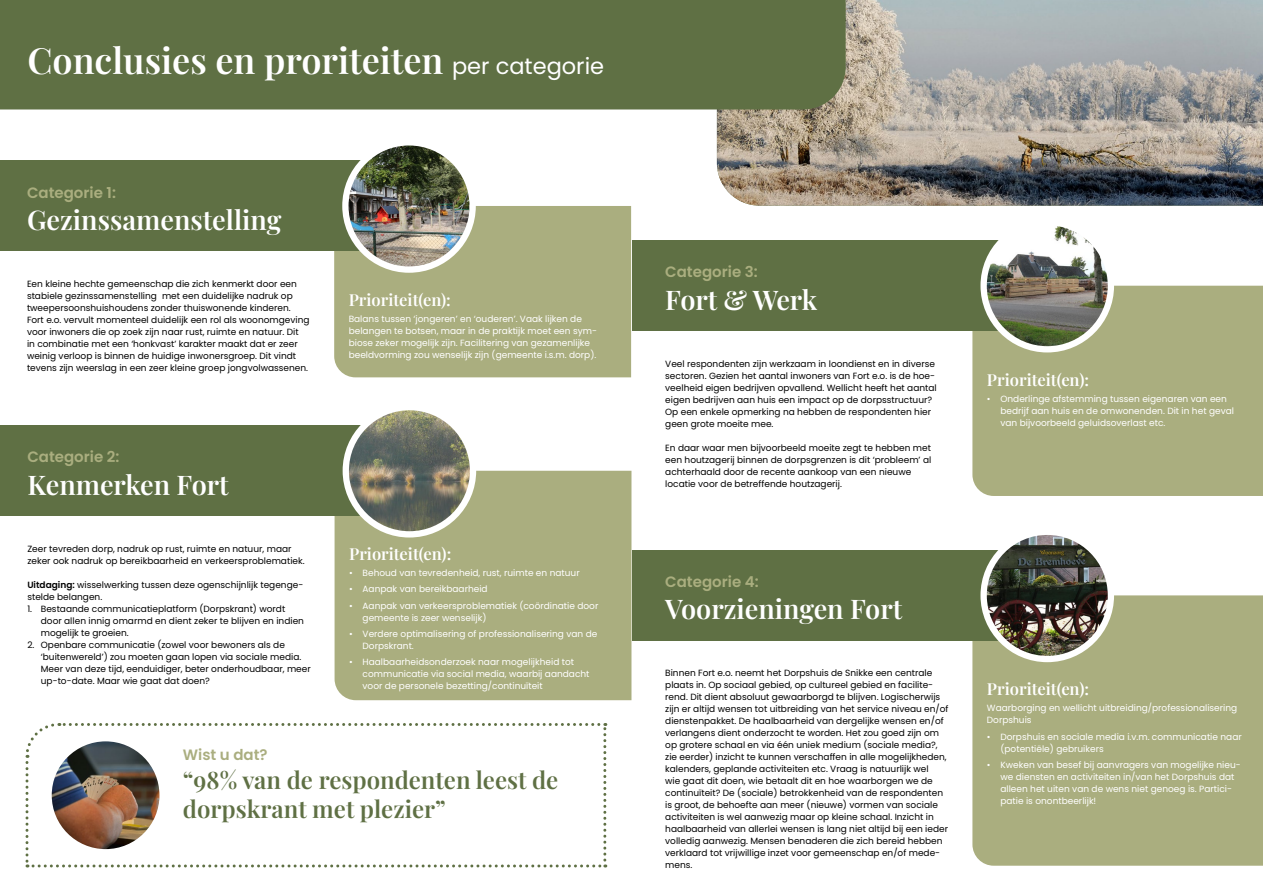
<style>
.page{position:relative;width:1263px;height:893px;background:#fff}
.page>*{position:absolute;margin:0;border:0;box-sizing:border-box;transform-origin:0 0}
.t1{font:36px "Playfair Display";color:#fff}
.t2{font:27px "Playfair Display";color:#fff}
.t3{font:24px/28.8px "Playfair Display";color:#5f7044}
.t4{font:16.5px "Playfair Display";color:#fff}
.t5{font:600 15px "Poppins";color:#aaae7f}
.t6{font:9px/12px "Poppins";color:#000}
.t7{font:9px/12px "Poppins";color:#fff}
.s1{font-family:"Poppins";font-size:22.5px}
.s2{font-weight:600}
</style>
<div class="page">
<img style="left:717px;top:0;width:546px;height:206px">
<div style="left:0;top:0;width:846px;height:109px;background:#5f7044"></div>
<div style="left:334px;top:206px;width:297px;height:171px;background:#aaae7f"></div>
<div style="left:0;top:161px;width:405px;height:90px;background:#5f7044"></div>
<img style="left:345px;top:142px;width:128px;height:128px;border-radius:64px">
<div style="left:342px;top:139px;width:134px;height:134px;border:6px solid #fff;border-radius:50%"></div>
<div style="left:335px;top:471px;width:296px;height:229px;background:#aaae7f"></div>
<div style="left:0;top:426px;width:405px;height:90px;background:#5f7044"></div>
<img style="left:346px;top:407px;width:127px;height:127px;border-radius:64px">
<div style="left:343px;top:404px;width:133px;height:133px;border:6px solid #fff;border-radius:50%"></div>
<div style="left:972px;top:286px;width:291px;height:210px;background:#aaae7f"></div>
<div style="left:632px;top:241px;width:411px;height:90px;background:#5f7044"></div>
<img style="left:984px;top:222px;width:127px;height:127px;border-radius:64px">
<div style="left:980px;top:219px;width:134px;height:133px;border:6px solid #fff;border-radius:50%"></div>
<div style="left:972px;top:595px;width:291px;height:271px;background:#aaae7f"></div>
<div style="left:632px;top:550px;width:411px;height:90px;background:#5f7044"></div>
<img style="left:984px;top:532px;width:127px;height:127px;border-radius:64px">
<div style="left:980px;top:529px;width:134px;height:133px;border:6px solid #fff;border-radius:50%"></div>
<svg style="left:25px;top:723px;width:581px;height:144px"></svg>
<img style="left:52px;top:741px;width:107px;height:108px;border-radius:54px">
<h1 class="t1" style="left:27px;top:32px;width:578px">Conclusies en proriteiten <span class="s1">per categorie</span></h1>
<h3 class="t5" style="left:27px;top:184px;width:90px">Categorie 1:</h3>
<h2 class="t2" style="left:27px;top:199px;width:256px">Gezinssamenstelling</h2>
<p class="t6" style="left:27px;top:278px;width:284px">Een kleine hechte gemeenschap die zich kenmerkt door een stabiele gezinssamenstelling met een duidelijke nadruk op tweepersoonshuishoudens zonder thuiswonende kinderen.<br>Fort e.o. vervult momenteel duidelijk een rol als woonomgeving voor inwoners die op zoek zijn naar rust, ruimte en natuur. Dit<br>in combinatie met een ‘honkvast’ karakter maakt dat er zeer weinig verloop is binnen de huidige inwonersgroep. Dit vindt tevens zijn weerslag in een zeer kleine groep jongvolwassenen.</p>
<h3 class="t5" style="left:27px;top:448px;width:94px">Categorie 2:</h3>
<h2 class="t2" style="left:27px;top:463px;width:203px">Kenmerken Fort</h2>
<p class="t6" style="left:27px;top:543px;width:279px">Zeer tevreden dorp, nadruk op rust, ruimte en natuur, maar zeker ook nadruk op bereikbaarheid en verkeersproblematiek.</p>
<p class="t6" style="left:27px;top:579px;width:277px"><span class="s2">Uitdaging:</span> wisselwerking tussen deze ogenschijnlijk tegenge&shy;stelde belangen.</p>
<p class="t6" style="left:41px;top:603px;width:265px;text-indent:-14px">1. Bestaande communicatieplatform (Dorpskrant) wordt door allen innig omarmd en dient zeker te blijven en indien mogelijk te groeien.</p>
<p class="t6" style="left:41px;top:639px;width:271px;text-indent:-14px">2. Openbare communicatie (zowel voor bewoners als de ‘buitenwereld’) zou moeten gaan lopen via sociale media.<br>Meer van deze tijd, eenduidiger, beter onderhoudbaar, meer up-to-date. Maar wie gaat dat doen?</p>
<h3 class="t4" style="left:349px;top:287px;width:104px">Prioriteit(en):</h3>
<p class="t7" style="left:349px;top:313px;width:250px">Balans tussen ‘jongeren’ en ‘ouderen’. Vaak lijken de belangen te botsen, maar in de praktijk moet een sym&shy;biose zeker mogelijk zijn. Facilitering van gezamenlijke beeldvorming zou wenselijk zijn (gemeente i.s.m. dorp).</p>
<h3 class="t4" style="left:349px;top:541px;width:104px">Prioriteit(en):</h3>
<p class="t7" style="left:349px;top:567px;width:232px">• Behoud van tevredenheid, rust, ruimte en natuur</p>
<p class="t7" style="left:349px;top:583px;width:140px">• Aanpak van bereikbaarheid</p>
<p class="t7" style="left:363px;top:600px;width:237px;text-indent:-14px">• Aanpak van verkeersproblematiek (coördinatie door gemeente is zeer wenselijk)</p>
<p class="t7" style="left:363px;top:628px;width:236px;text-indent:-14px">• Verdere optimalisering of professionalisering van de<br>Dorpskrant.</p>
<p class="t7" style="left:363px;top:656px;width:228px;text-indent:-14px">• Haalbaarheidsonderzoek naar mogelijkheid tot communicatie via social media, waarbij aandacht voor de personele bezetting/continuïteit</p>
<h3 class="t5" style="left:183px;top:746px;width:86px">Wist u dat?</h3>
<h3 class="t3" style="left:183px;top:763px;width:377px">“98% van de respondenten leest de dorpskrant met plezier”</h3>
<h3 class="t5" style="left:665px;top:263px;width:94px">Categorie 3:</h3>
<h2 class="t2" style="left:665px;top:278px;width:153px">Fort &amp; Werk</h2>
<p class="t6" style="left:665px;top:358px;width:273px">Veel respondenten zijn werkzaam in loondienst en in diverse sectoren. Gezien het aantal inwoners van Fort e.o. is de hoe&shy;veelheid eigen bedrijven opvallend. Wellicht heeft het aantal eigen bedrijven aan huis een impact op de dorpsstructuur?<br>Op een enkele opmerking na hebben de respondenten hier geen grote moeite mee.</p>
<p class="t6" style="left:665px;top:441px;width:268px">En daar waar men bijvoorbeeld moeite zegt te hebben met een houtzagerij binnen de dorpsgrenzen is dit ‘probleem’ al achterhaald door de recente aankoop van een nieuwe locatie voor de betreffende houtzagerij.</p>
<h3 class="t5" style="left:665px;top:573px;width:95px">Categorie 4:</h3>
<h2 class="t2" style="left:665px;top:588px;width:238px">Voorzieningen Fort</h2>
<p class="t6" style="left:665px;top:667px;width:285px">Binnen Fort e.o. neemt het Dorpshuis de Snikke een centrale plaats in. Op sociaal gebied, op cultureel gebied en facilite&shy;rend. Dit dient absoluut gewaarborgd te blijven. Logischerwijs zijn er altijd wensen tot uitbreiding van het service niveau en/of dienstenpakket. De haalbaarheid van dergelijke wensen en/of verlangens dient onderzocht te worden. Het zou goed zijn om op grotere schaal en via één uniek medium (sociale media?, zie eerder) inzicht te kunnen verschaffen in alle mogelijkheden, kalenders, geplande activiteiten etc. Vraag is natuurlijk wel<br>wie gaat dit doen, wie betaalt dit en hoe waarborgen we de continuïteit? De (sociale) betrokkenheid van de respondenten is groot, de behoefte aan meer (nieuwe) vormen van sociale activiteiten is wel aanwezig maar op kleine schaal. Inzicht in haalbaarheid van allerlei wensen is lang niet altijd bij een ieder volledig aanwezig. Mensen benaderen die zich bereid hebben verklaard tot vrijwillige inzet voor gemeenschap en/of mede&shy;mens.</p>
<h3 class="t4" style="left:987px;top:366px;width:104px">Prioriteit(en):</h3>
<p class="t7" style="left:1000px;top:393px;width:235px;text-indent:-14px">• Onderlinge afstemming tussen eigenaren van een bedrijf aan huis en de omwonenden. Dit in het geval van bijvoorbeeld geluidsoverlast etc.</p>
<h3 class="t4" style="left:987px;top:676px;width:104px">Prioriteit(en):</h3>
<p class="t7" style="left:987px;top:702px;width:252px">Waarborging en wellicht uitbreiding/professionalisering<br>Dorpshuis</p>
<p class="t7" style="left:1000px;top:731px;width:243px;text-indent:-14px">• Dorpshuis en sociale media i.v.m. communicatie naar (potentiële) gebruikers</p>
<p class="t7" style="left:1000px;top:759px;width:242px;text-indent:-14px">• Kweken van besef bij aanvragers van mogelijke nieu&shy;we diensten en activiteiten in/van het Dorpshuis dat alleen het uiten van de wens niet genoeg is. Partici&shy;patie is onontbeerlijk!</p>
</div>
